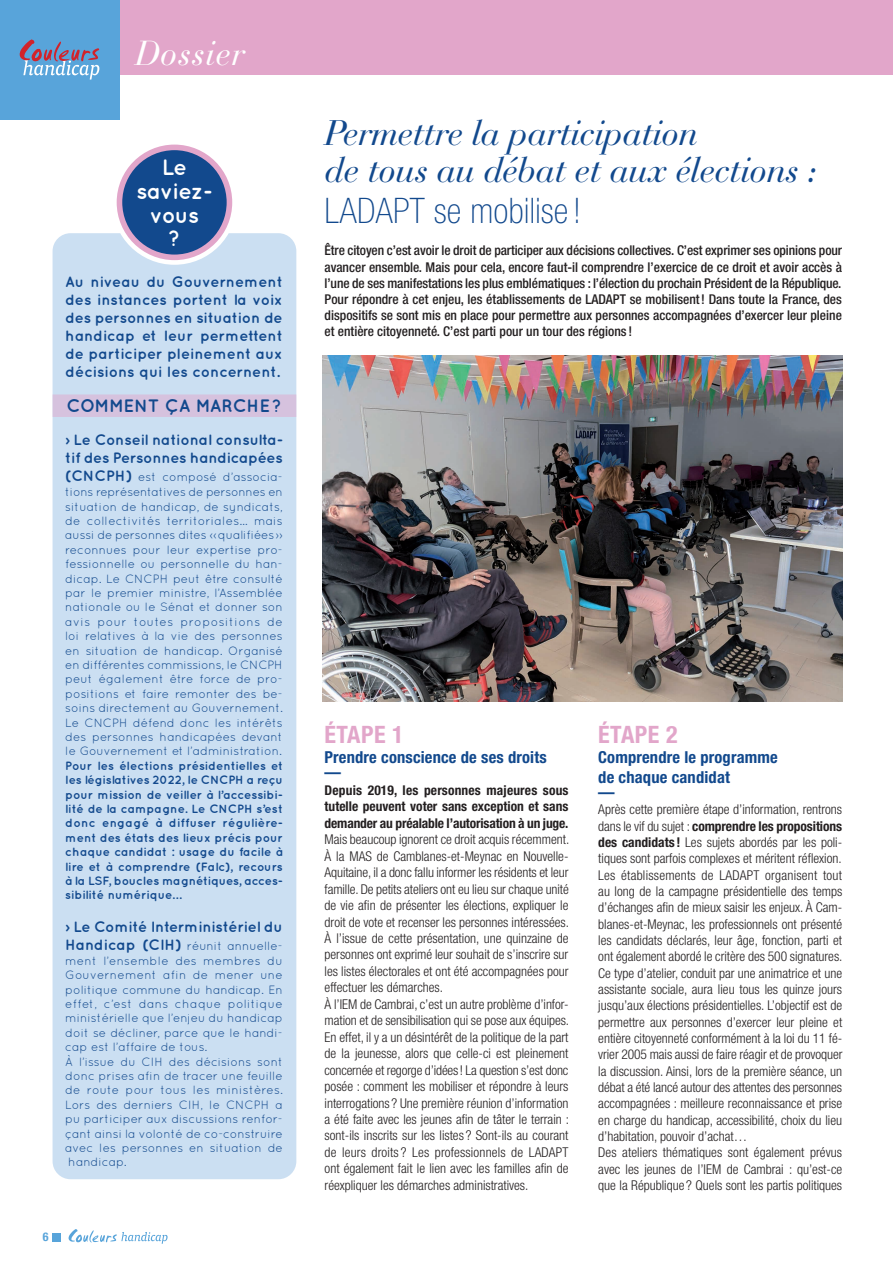
<style>
.page{position:relative;width:893px;height:1263px;background:#fff}
.page>*{position:absolute;margin:0;border:0;box-sizing:border-box;transform-origin:0 0}
.t1{font:italic 35.25px "Bauer Bodoni Std";letter-spacing:-.02em;color:#12498d}
.t2{font:100 condensed 35.25px "Helvetica Neue LT Std";letter-spacing:.01em;color:#12498d}
.t3{font:italic 34.5px "Bauer Bodoni Std";letter-spacing:.01em;color:#fff}
.t4{font:700 condensed 24px "Helvetica Neue LT Std";letter-spacing:.02em;color:#e2a6ca}
.t5{font:700 22.35px "Quicksand";letter-spacing:-.03em;color:#fff}
.t6{font:700 18px "Quicksand";letter-spacing:-.005em;color:#12498d}
.t7{font:700 condensed 16.5px "Helvetica Neue LT Std";letter-spacing:.01em;color:#12498d}
.t8{font:700 15px/18px "Quicksand";letter-spacing:-.015em;color:#12498d;text-align:justify}
.t9{font:300 condensed 13.5px/16.5px "Helvetica Neue LT Std";color:#231f20;text-align:justify}
.t10{font:500 condensed 13.5px/16.2px "Helvetica Neue LT Std";letter-spacing:-.005em;color:#231f20;text-align:justify}
.t11{font:12px/14.4px "Quicksand";color:#12498d;text-align:justify}
.t12{font:700 12px/14.4px "Quicksand";letter-spacing:-.01em;color:#12498d;text-align:justify}
.t13{font:700 condensed 12px "Helvetica Neue LT Std";color:#58a4da}
.s1{font-weight:700;font-size:15px}
.s2{font-weight:700}
</style>
<div class="page">
<svg style="left:69px;top:1229px;width:99px;height:15px"></svg>
<div style="left:53px;top:1233px;width:8px;height:8px;background:#58a4da"></div>
<svg style="left:115px;top:143px;width:119px;height:119px"></svg>
<div style="left:112px;top:140px;width:125px;height:125px;border:6px solid #fff;border-radius:50%"></div>
<div style="left:119px;top:0;width:774px;height:75px;background:#e2a6ca"></div>
<img style="left:323px;top:355px;width:519px;height:347px">
<div style="left:0;top:0;width:119px;height:119px;background:#58a4da"></div>
<svg style="left:20px;top:39px;width:79px;height:41px"></svg>
<div style="left:53px;top:233px;width:243px;height:946px;background:#cbdff2;border-radius:18px"></div>
<div style="left:119px;top:147px;width:110px;height:110px;background:#12498d;border-radius:50%"></div>
<div style="left:117px;top:145px;width:115px;height:115px;border:6px solid #e2a6ca;border-radius:50%"></div>
<hr style="left:892px;top:505px;width:1px;height:170px;background:#faf0f6">
<div style="left:53px;top:394px;width:243px;height:23px;background:#d6c2de"></div>
<p class="t3" style="left:135px;top:32px;width:111px">Dossier</p>
<p class="t5" style="left:162px;top:154px;width:27px">Le</p>
<p class="t5" style="left:137px;top:178px;width:77px">saviez-</p>
<p class="t5" style="left:150px;top:201px;width:51px">vous</p>
<p class="t5" style="left:168px;top:225px;width:13px">?</p>
<p class="t8" style="left:65px;top:272px;width:219px">Au niveau du Gouvernement des instances portent la voix des personnes en situation de handicap et leur permettent de participer pleinement aux décisions qui les concernent.</p>
<p class="t6" style="left:66px;top:395px;width:217px">COMMENT ÇA MARCHE?</p>
<p class="t8" style="left:65px;top:430px;width:219px">› Le Conseil national consulta&shy;tif des Personnes handicapées</p>
<p class="t11" style="left:65px;top:470px;width:219px"><span class="s1">(CNCPH)</span> est composé d’associa&shy;tions représentatives de personnes en situation de handicap, de syndicats, de collectivités territoriales… mais aussi de personnes dites ‹‹qualifiées›› reconnues pour leur expertise pro&shy;fessionnelle ou personnelle du han&shy;dicap. Le CNCPH peut être consulté par le premier ministre, l’Assemblée nationale ou le Sénat et donner son avis pour toutes propositions de loi relatives à la vie des personnes en situation de handicap. Organisé en différentes commissions, le CNCPH peut également être force de pro&shy;positions et faire remonter des be&shy;soins directement au Gouvernement.<br>Le CNCPH défend donc les intérêts des personnes handicapées devant le Gouvernement et l’administration.</p>
<p class="t12" style="left:65px;top:758px;width:219px">Pour les élections présidentielles et les législatives 2022, le CNCPH a reçu pour mission de veiller à l’accessibi&shy;lité de la campagne. Le CNCPH s’est donc engagé à diffuser régulière&shy;ment des états des lieux précis pour chaque candidat : usage du facile à lire et à comprendre (Falc), recours à la LSF, boucles magnétiques, acces&shy;sibilité numérique…</p>
<p class="t8" style="left:65px;top:917px;width:219px">› Le Comité Interministériel du</p>
<p class="t11" style="left:65px;top:938px;width:219px;text-align:left"><span class="s1">Handicap (CIH)</span> réunit annuelle&shy;ment l’ensemble des membres du<br>Gouvernement afin de mener une politique commune du handicap. En effet, c’est dans chaque politique ministérielle que l’enjeu du handicap doit se décliner, parce que le handi&shy;cap est l’affaire de tous.<br>À l’issue du CIH des décisions sont donc prises afin de tracer une feuille de route pour tous les ministères.<br>Lors des derniers CIH, le CNCPH a pu participer aux discussions renfor&shy;çant ainsi la volonté de co-construire avec les personnes en situation de handicap.</p>
<p class="t13" style="left:43px;top:1230px;width:7px">6</p>
<p class="t1" style="left:325px;top:112px;width:375px">Permettre la participation</p>
<p class="t1" style="left:325px;top:149px;width:494px">de tous au débat et aux élections :</p>
<p class="t2" style="left:325px;top:191px;width:258px">LADAPT se mobilise !</p>
<p class="t10" style="left:325px;top:242px;width:519px">Être citoyen c’est avoir le droit de participer aux décisions collectives. C’est exprimer ses opinions pour avancer ensemble. Mais pour cela, encore faut-il comprendre l’exercice de ce droit et avoir accès à l’une de ses manifestations les plus emblématiques : l’élection du prochain Président de la République.</p>
<p class="t10" style="left:325px;top:291px;width:519px">Pour répondre à cet enjeu, les établissements de LADAPT se mobilisent! Dans toute la France, des dispositifs se sont mis en place pour permettre aux personnes accompagnées d’exercer leur pleine et entière citoyenneté. C’est parti pour un tour des régions !</p>
<p class="t4" style="left:325px;top:720px;width:81px">ÉTAPE 1</p>
<p class="t7" style="left:325px;top:747px;width:224px">Prendre conscience de ses droits</p>
<p class="t7" style="left:325px;top:762px;width:18px">—</p>
<p class="t9" style="left:325px;top:782px;width:246px"><span class="s2">Depuis 2019, les personnes majeures sous tutelle peuvent voter sans exception et sans demander au préalable l’autorisation à un juge.<br></span>Mais beaucoup ignorent ce droit acquis récemment.<br>À la MAS de Camblanes-et-Meynac en Nouvelle-Aquitaine, il a donc fallu informer les résidents et leur famille. De petits ateliers ont eu lieu sur chaque unité de vie afin de présenter les élections, expliquer le droit de vote et recenser les personnes intéressées.<br>À l’issue de cette présentation, une quinzaine de personnes ont exprimé leur souhait de s’inscrire sur les listes électorales et ont été accompagnées pour effectuer les démarches.</p>
<p class="t9" style="left:325px;top:996px;width:246px">À l’IEM de Cambrai, c’est un autre problème d’infor&shy;mation et de sensibilisation qui se pose aux équipes.<br>En effet, il y a un désintérêt de la politique de la part de la jeunesse, alors que celle-ci est pleinement concernée et regorge d’idées! La question s’est donc posée : comment les mobiliser et répondre à leurs interrogations ? Une première réunion d’information a été faite avec les jeunes afin de tâter le terrain : sont-ils inscrits sur les listes ? Sont-ils au courant de leurs droits ? Les professionnels de LADAPT ont également fait le lien avec les familles afin de réexpliquer les démarches administratives.</p>
<p class="t4" style="left:598px;top:720px;width:81px">ÉTAPE 2</p>
<p class="t7" style="left:598px;top:747px;width:181px">Comprendre le programme</p>
<p class="t7" style="left:598px;top:767px;width:133px">de chaque candidat</p>
<p class="t7" style="left:598px;top:782px;width:18px">—</p>
<p class="t9" style="left:598px;top:801px;width:245px">Après cette première étape d’information, rentrons dans le vif du sujet : <span class="s2">comprendre les propositions des candidats !</span> Les sujets abordés par les poli&shy;tiques sont parfois complexes et méritent réflexion.</p>
<p class="t9" style="left:598px;top:866px;width:246px">Les établissements de LADAPT organisent tout au long de la campagne présidentielle des temps d’échanges afin de mieux saisir les enjeux. À Cam&shy;blanes-et-Meynac, les professionnels ont présenté les candidats déclarés, leur âge, fonction, parti et ont également abordé le critère des 500 signatures.<br>Ce type d’atelier, conduit par une animatrice et une assistante sociale, aura lieu tous les quinze jours jusqu’aux élections présidentielles. L’objectif est de permettre aux personnes d’exercer leur pleine et entière citoyenneté conformément à la loi du 11 fé&shy;vrier 2005 mais aussi de faire réagir et de provoquer la discussion. Ainsi, lors de la première séance, un débat a été lancé autour des attentes des personnes accompagnées : meilleure reconnaissance et prise en charge du handicap, accessibilité, choix du lieu d’habitation, pouvoir d’achat…</p>
<p class="t9" style="left:598px;top:1144px;width:245px">Des ateliers thématiques sont également prévus avec les jeunes de l’IEM de Cambrai : qu’est-ce que la République ? Quels sont les partis politiques</p>
</div>
